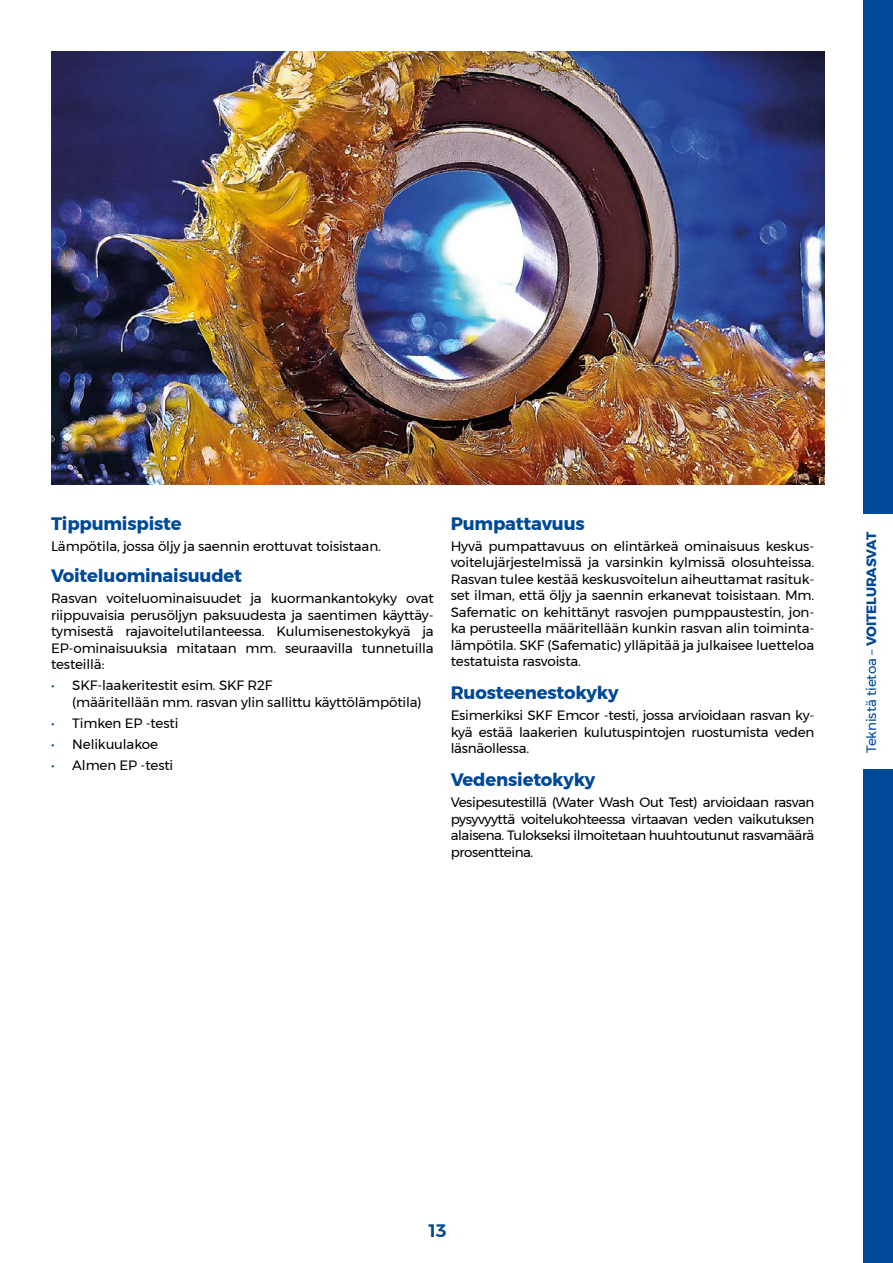
<style>
.page{position:relative;width:893px;height:1263px;background:#fff}
.page>*{position:absolute;margin:0;border:0;box-sizing:border-box;transform-origin:0 0}
.t1{font:700 18px "Montserrat";letter-spacing:-.01em;color:#004996}
.t2{font:600 18px "Montserrat";color:#004996}
.t3{font:13.5px/16.5px "Montserrat";letter-spacing:-.01em;color:#000;text-align:justify}
.t4{font:13.5px "Montserrat";letter-spacing:-.01em;color:#004996}
.s1{color:#004996}
.s2{font-weight:700}
</style>
<div class="page">
<img style="left:51px;top:51px;width:774px;height:434px">
<div style="left:863px;top:770px;width:30px;height:493px;background:#004996"></div>
<div style="left:863px;top:0;width:30px;height:513px;background:#004996"></div>
<h1 class="t1" style="left:51px;top:509px;width:132px">Tippumispiste</h1>
<p class="t3" style="left:51px;top:537px;width:331px">Lämpötila, jossa öljy ja saennin erottuvat toisistaan.</p>
<h1 class="t1" style="left:51px;top:561px;width:193px">Voiteluominaisuudet</h1>
<p class="t3" style="left:51px;top:590px;width:384px">Rasvan voiteluominaisuudet ja kuormankantokyky ovat riippuvaisia perusöljyn paksuudesta ja saentimen käyttäy&shy;tymisestä rajavoitelutilanteessa. Kulumisenestokykyä ja EP-ominaisuuksia mitataan mm. seuraavilla tunnetuilla testeillä:</p>
<p class="t3" style="left:72px;top:677px;width:351px;text-indent:-21px"><span class="s1">•</span> SKF-laakeritestit esim. SKF R2F<br>(määritellään mm. rasvan ylin sallittu käyttölämpötila)</p>
<p class="t3" style="left:51px;top:714px;width:129px"><span class="s1">•</span> Timken EP -testi</p>
<p class="t3" style="left:51px;top:735px;width:108px"><span class="s1">•</span> Nelikuulakoe</p>
<p class="t3" style="left:51px;top:756px;width:124px"><span class="s1">•</span> Almen EP -testi</p>
<h1 class="t1" style="left:451px;top:509px;width:136px">Pumpattavuus</h1>
<p class="t3" style="left:451px;top:537px;width:365px">Hyvä pumpattavuus on elintärkeä ominaisuus keskus&shy;voitelujärjestelmissä ja varsinkin kylmissä olosuhteissa.<br>Rasvan tulee kestää keskusvoitelun aiheuttamat rasituk&shy;set ilman, että öljy ja saennin erkanevat toisistaan. Mm.<br>Safematic on kehittänyt rasvojen pumppaustestin, jon&shy;ka perusteella määritellään kunkin rasvan alin toiminta&shy;lämpötila. SKF (Safematic) ylläpitää ja julkaisee luetteloa testatuista rasvoista.</p>
<h1 class="t1" style="left:451px;top:678px;width:169px">Ruosteenestokyky</h1>
<p class="t3" style="left:451px;top:707px;width:365px">Esimerkiksi SKF Emcor -testi, jossa arvioidaan rasvan ky&shy;kyä estää laakerien kulutuspintojen ruostumista veden läsnäollessa.</p>
<h1 class="t1" style="left:451px;top:765px;width:146px">Vedensietokyky</h1>
<p class="t3" style="left:451px;top:794px;width:365px">Vesipesutestillä (Water Wash Out Test) arvioidaan rasvan pysyvyyttä voitelukohteessa virtaavan veden vaikutuksen alaisena. Tulokseksi ilmoitetaan huuhtoutunut rasvamäärä prosentteina.</p>
<p class="t4" style="left:861px;top:753px;width:222px;rotate:-90deg">Teknistä tietoa – <span class="s2">VOITELURASVAT</span></p>
<h1 class="t2" style="left:429px;top:1216px;width:19px">13</h1>
</div>
